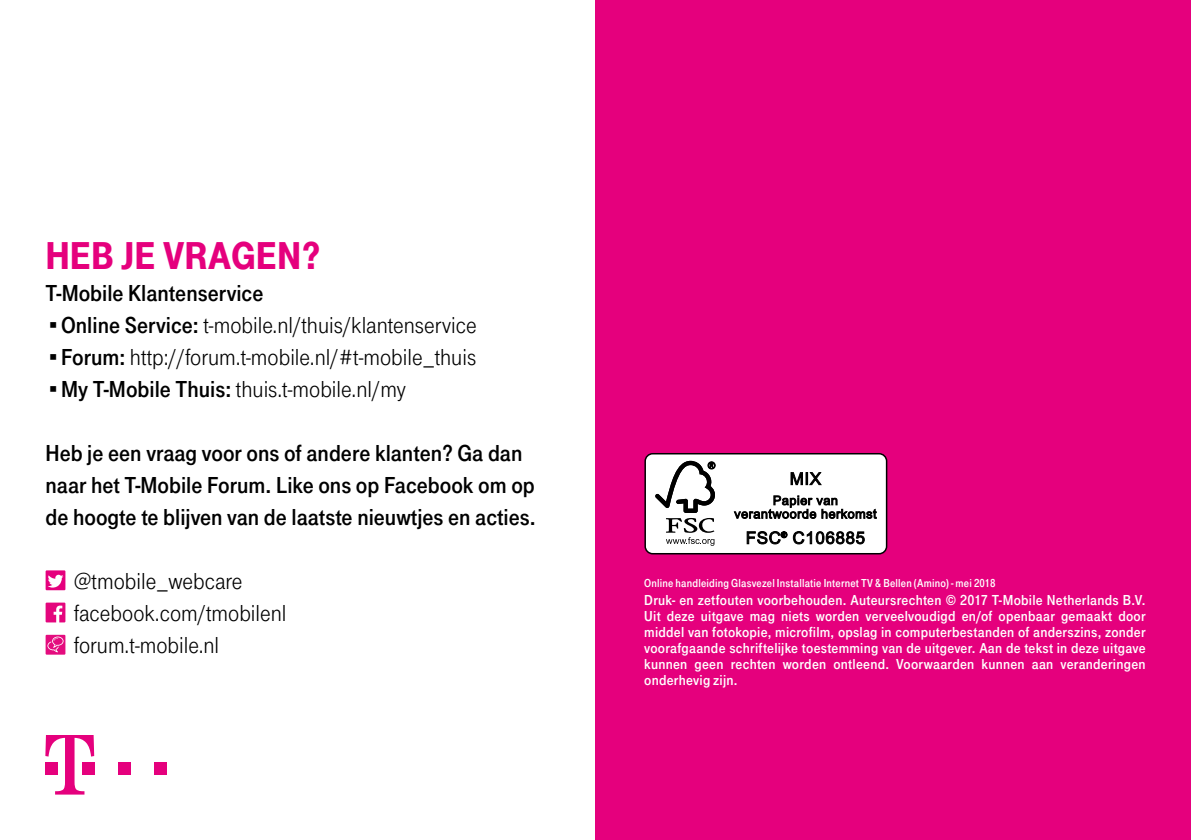
<style>
.page{position:relative;width:1191px;height:840px;background:#fff}
.page>*{position:absolute;margin:0;border:0;box-sizing:border-box;transform-origin:0 0}
.t1{font:900 40px "Tele Grotesk Headline";color:#e5007d}
.t2{font:24px "Tele Grotesk Norm";color:#000}
.t3{font:24px/32px "Tele Grotesk Fett";color:#000}
.t4{font:15px/16px "Tele Grotesk Fett";letter-spacing:.015em;color:#fff;text-align:justify}
.t5{font:12px "Tele Grotesk Fett";letter-spacing:.015em;color:#fff;scale:.96 1}
.s1{font-family:"Tele Grotesk Headline";font-weight:900}
.s2{font-family:"Tele Grotesk Fett"}
</style>
<div class="page">
<div style="left:595px;top:0;width:596px;height:839px;background:#e5007d"></div>
<div style="left:645px;top:453px;width:241px;height:100px;background:#fff;border-radius:7px"></div>
<div style="left:644px;top:452px;width:243px;height:102px;border:1px solid #000;border-radius:7px"></div>
<svg style="left:655px;top:460px;width:60px;height:85px"></svg>
<svg style="left:790px;top:472px;width:32px;height:14px"></svg>
<svg style="left:733px;top:495px;width:144px;height:24px"></svg>
<svg style="left:746px;top:531px;width:119px;height:13px"></svg>
<div style="left:118px;top:762px;width:12px;height:12px;background:#e5007d"></div>
<div style="left:154px;top:762px;width:12px;height:12px;background:#e5007d"></div>
<svg style="left:45px;top:735px;width:49px;height:59px"></svg>
<svg style="left:46px;top:634px;width:19px;height:20px"></svg>
<svg style="left:46px;top:570px;width:19px;height:20px"></svg>
<svg style="left:46px;top:602px;width:19px;height:20px"></svg>
<p class="t1" style="left:45px;top:234px;width:276px">HEB JE VRAGEN?</p>
<p class="t3" style="left:45px;top:277px;width:219px">T-Mobile Klantenservice</p>
<p class="t2" style="left:45px;top:311px;width:433px"><span class="s1">•</span><span class="s2">Online Service:</span> t-mobile.nl/thuis/klantenservice</p>
<p class="t2" style="left:45px;top:343px;width:432px"><span class="s1">•</span><span class="s2">Forum:</span> http://forum.t-mobile.nl/#t-mobile_thuis</p>
<p class="t2" style="left:45px;top:375px;width:362px"><span class="s1">•</span><span class="s2">My T-Mobile Thuis:</span> thuis.t-mobile.nl/my</p>
<p class="t3" style="left:45px;top:437px;width:492px">Heb je een vraag voor ons of andere klanten? Ga dan naar het T-Mobile Forum. Like ons op Facebook om op de hoogte te blijven van de laatste nieuwtjes en acties.</p>
<p class="t2" style="left:74px;top:567px;width:170px">@tmobile_webcare</p>
<p class="t2" style="left:74px;top:599px;width:214px">facebook.com/tmobilenl</p>
<p class="t2" style="left:74px;top:631px;width:147px">forum.t-mobile.nl</p>
<p class="t5" style="left:644px;top:576px;width:367px">Online handleiding Glasvezel Installatie Internet TV &amp; Bellen (Amino) - mei 2018</p>
<p class="t4" style="left:644px;top:592px;width:503px">Druk- en zetfouten voorbehouden. Auteursrechten © 2017 T-Mobile Netherlands B.V.<br>Uit deze uitgave mag niets worden verveelvoudigd en/of openbaar gemaakt door middel van fotokopie, microfilm, opslag in computerbestanden of anderszins, zonder voorafgaande schriftelijke toestemming van de uitgever. Aan de tekst in deze uitgave kunnen geen rechten worden ontleend. Voorwaarden kunnen aan veranderingen onderhevig zijn.</p>
</div>
